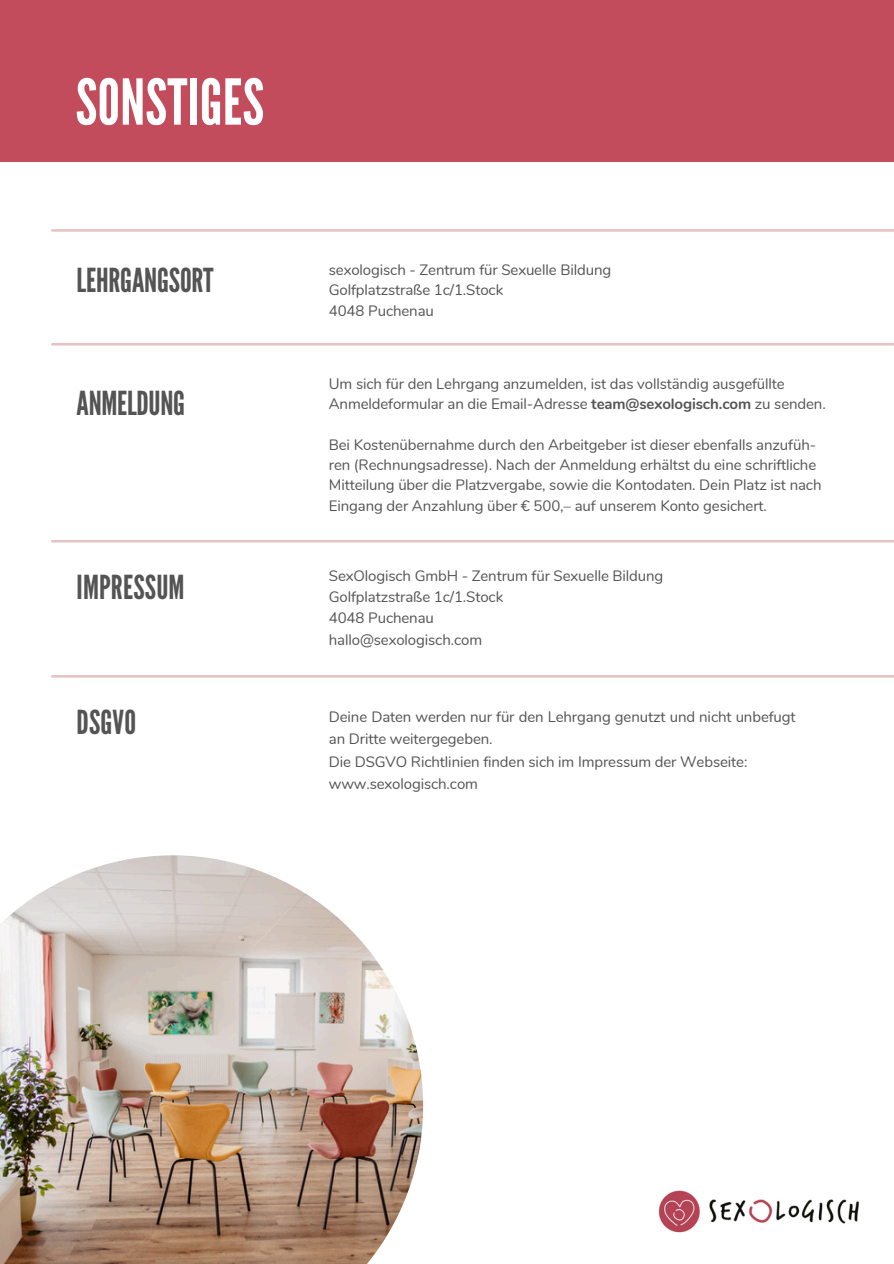
<style>
.page{position:relative;width:894px;height:1264px;background:#fff}
.page>*{position:absolute;margin:0;border:0;box-sizing:border-box;transform-origin:0 0}
.t1{font:63px "League Gothic";letter-spacing:.005em;color:#fff}
.t2{font:33px "League Gothic";letter-spacing:-.005em;color:#555454}
.t3{font:15px/22.5px "Nunito";letter-spacing:-.01em;color:#555454}
.s1{font-weight:700}
</style>
<div class="page">
<svg style="left:51px;top:229px;width:842px;height:3px;background:#e8cbcb"></svg>
<hr style="left:51px;top:343px;width:842px;height:2px;background:#e4c3c3">
<hr style="left:51px;top:540px;width:842px;height:2px;background:#e4c3c3">
<hr style="left:51px;top:675px;width:842px;height:2px;background:#e6c7c7">
<div style="left:0;top:0;width:893px;height:162px;background:#c24b5c"></div>
<img style="left:0;top:855px;width:423px;height:408px">
<img style="left:658px;top:1190px;width:201px;height:43px">
<p class="t1" style="left:76px;top:66px;width:190px">SONSTIGES</p>
<h2 class="t2" style="left:77px;top:261px;width:139px">LEHRGANGSORT</h2>
<p class="t3" style="left:329px;top:260px;width:284px;line-height:20.2px">sexologisch - Zentrum für Sexuelle Bildung<br>Golfplatzstraße 1c/1.Stock</p>
<p class="t3" style="left:329px;top:299px;width:107px">4048 Puchenau</p>
<h1 class="t2" style="left:77px;top:384px;width:110px">ANMELDUNG</h1>
<h2 class="t3" style="left:329px;top:373px;width:457px">Um sich für den Lehrgang anzumelden, ist das vollständig ausgefüllte</h2>
<p class="t3" style="left:329px;top:393px;width:498px">Anmeldeformular an die Email-Adresse <span class="s1">team@sexologisch.com</span> zu senden.</p>
<p class="t3" style="left:329px;top:433px;width:488px">Bei Kostenübernahme durch den Arbeitgeber ist dieser ebenfalls anzufüh-</p>
<p class="t3" style="left:329px;top:454px;width:489px">ren (Rechnungsadresse). Nach der Anmeldung erhältst du eine schriftliche</p>
<p class="t3" style="left:329px;top:474px;width:494px">Mitteilung über die Platzvergabe, sowie die Kontodaten. Dein Platz ist nach</p>
<p class="t3" style="left:329px;top:494px;width:439px">Eingang der Anzahlung über € 500,– auf unserem Konto gesichert.</p>
<h2 class="t2" style="left:77px;top:568px;width:109px">IMPRESSUM</h2>
<p class="t3" style="left:329px;top:564px;width:336px">SexOlogisch GmbH - Zentrum für Sexuelle Bildung</p>
<p class="t3" style="left:329px;top:585px;width:176px">Golfplatzstraße 1c/1.Stock</p>
<p class="t3" style="left:329px;top:607px;width:107px">4048 Puchenau</p>
<p class="t3" style="left:329px;top:628px;width:155px">hallo@sexologisch.com</p>
<p class="t2" style="left:77px;top:703px;width:61px">DSGVO</p>
<h2 class="t3" style="left:329px;top:705px;width:468px">Deine Daten werden nur für den Lehrgang genutzt und nicht unbefugt an Dritte weitergegeben.</h2>
<p class="t3" style="left:329px;top:750px;width:420px">Die DSGVO Richtlinien finden sich im Impressum der Webseite: www.sexologisch.com</p>
</div>
